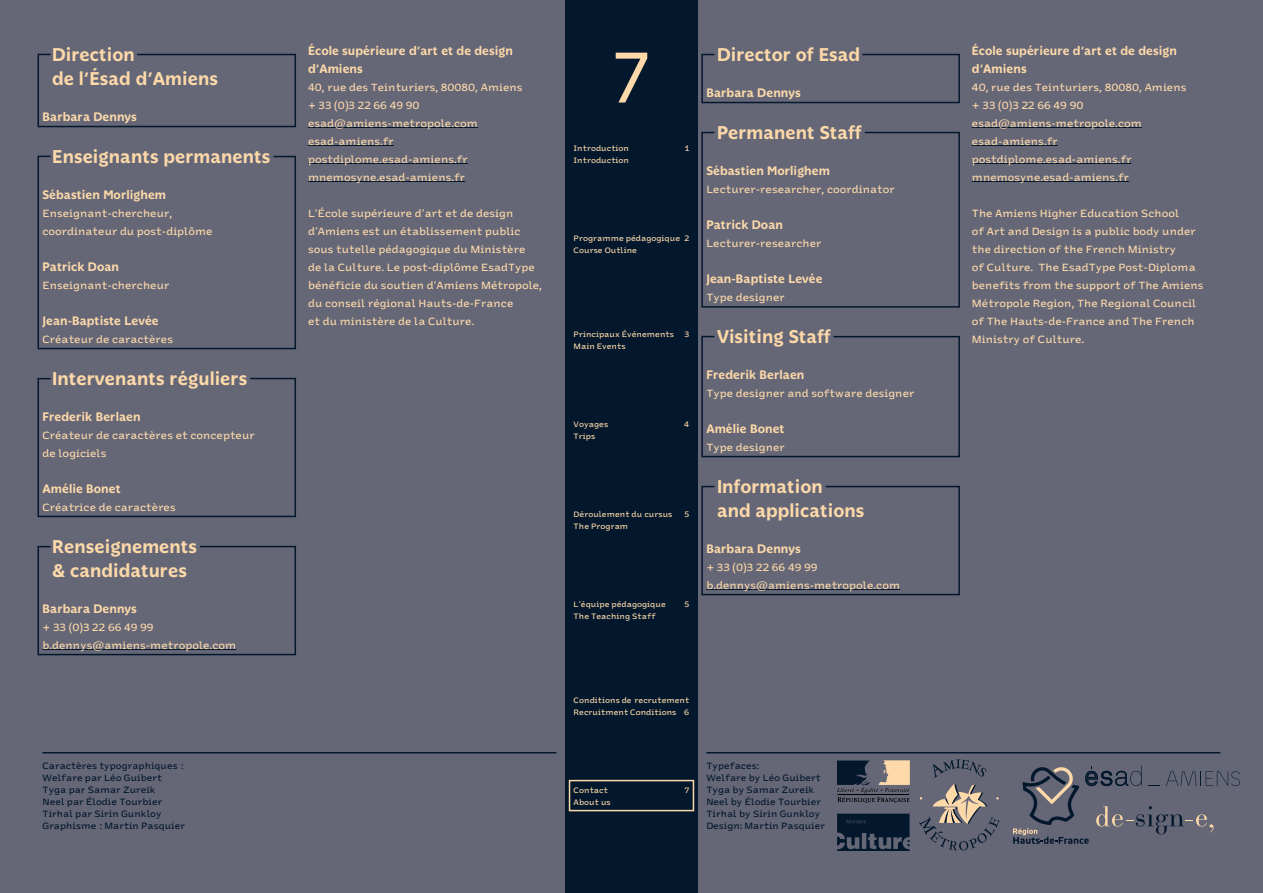
<style>
.page{position:relative;width:1263px;height:893px;background:#fff}
.page>*{position:absolute;margin:0;border:0;box-sizing:border-box;transform-origin:0 0}
.t1{font:75px "Welfare Grot";color:#fdd9a9}
.t2{font:700 18px/24px "Safar";color:#fdd9a9}
.t3{font:12px/18px "Tiga Micro";color:#fdd9a9}
.t4{font:700 12px/18px "Safar";color:#fdd9a9}
.t5{font:10.5px/12px "Tiga Micro";color:#04182d}
.t6{font:9px/12px "Tiga Micro";color:#fdd9a9}
</style>
<div class="page">
<div style="left:0;top:0;width:565px;height:893px;background:#656777"></div>
<div style="left:698px;top:0;width:565px;height:893px;background:#656777"></div>
<div style="left:565px;top:0;width:133px;height:893px;background:#04182d"></div>
<hr style="left:308px;top:127px;width:170px;height:1px;background:#04182d">
<hr style="left:308px;top:145px;width:86px;height:1px;background:#04182d">
<hr style="left:308px;top:163px;width:160px;height:1px;background:#04182d">
<hr style="left:308px;top:181px;width:157px;height:1px;background:#04182d">
<hr style="left:972px;top:127px;width:170px;height:1px;background:#04182d">
<hr style="left:972px;top:145px;width:86px;height:1px;background:#04182d">
<hr style="left:972px;top:163px;width:160px;height:1px;background:#04182d">
<hr style="left:972px;top:181px;width:157px;height:1px;background:#04182d">
<svg style="left:837px;top:761px;width:72px;height:42px"></svg>
<svg style="left:837px;top:814px;width:72px;height:36px"></svg>
<hr style="left:43px;top:752px;width:513px;height:1px;background:#04182d">
<hr style="left:706px;top:752px;width:514px;height:1px;background:#04182d">
<svg style="left:1013px;top:765px;width:227px;height:79px"></svg>
<svg style="left:933px;top:759px;width:53px;height:19px"></svg>
<svg style="left:919px;top:784px;width:80px;height:66px"></svg>
<svg style="left:37px;top:377px;width:259px;height:141px"></svg>
<svg style="left:37px;top:545px;width:259px;height:111px"></svg>
<svg style="left:37px;top:155px;width:259px;height:195px"></svg>
<svg style="left:37px;top:53px;width:259px;height:75px"></svg>
<svg style="left:701px;top:53px;width:259px;height:51px"></svg>
<svg style="left:701px;top:131px;width:259px;height:177px"></svg>
<svg style="left:701px;top:335px;width:259px;height:123px"></svg>
<svg style="left:701px;top:485px;width:259px;height:111px"></svg>
<div style="left:569px;top:780px;width:125px;height:31px;border:2px solid #fdd9a9"></div>
<h2 class="t2" style="left:52px;top:42px;width:167px">Direction<br>de l’Ésad d’Amiens</h2>
<p class="t4" style="left:43px;top:107px;width:96px">Barbara Dennys</p>
<h2 class="t2" style="left:52px;top:144px;width:220px">Enseignants permanents</h2>
<p class="t4" style="left:43px;top:185px;width:125px">Sébastien Morlighem</p>
<p class="t3" style="left:43px;top:203px;width:172px">Enseignant-chercheur, coordinateur du post-diplôme</p>
<p class="t4" style="left:43px;top:257px;width:78px">Patrick Doan</p>
<p class="t3" style="left:43px;top:275px;width:128px">Enseignant-chercheur</p>
<p class="t4" style="left:43px;top:311px;width:118px">Jean-Baptiste Levée</p>
<p class="t3" style="left:43px;top:329px;width:132px">Créateur de caractères</p>
<h2 class="t2" style="left:52px;top:366px;width:197px">Intervenants réguliers</h2>
<p class="t4" style="left:43px;top:407px;width:100px">Frederik Berlaen</p>
<p class="t3" style="left:43px;top:425px;width:214px">Créateur de caractères et concepteur de logiciels</p>
<p class="t4" style="left:43px;top:479px;width:80px">Amélie Bonet</p>
<p class="t3" style="left:43px;top:497px;width:135px">Créatrice de caractères</p>
<h2 class="t2" style="left:52px;top:534px;width:147px">Renseignements &amp; candidatures</h2>
<p class="t4" style="left:43px;top:599px;width:96px">Barbara Dennys</p>
<p class="t3" style="left:43px;top:617px;width:195px">+ 33 (0)3 22 66 49 99 b.dennys@amiens-metropole.com</p>
<p class="t4" style="left:308px;top:41px;width:207px">École supérieure d’art et de design d’Amiens</p>
<p class="t3" style="left:308px;top:77px;width:216px">40, rue des Teinturiers, 80080, Amiens + 33 (0)3 22 66 49 90 esad@amiens-metropole.com esad-amiens.fr postdiplome.esad-amiens.fr mnemosyne.esad-amiens.fr</p>
<p class="t3" style="left:308px;top:203px;width:236px">L’École supérieure d’art et de design d’Amiens est un établissement public sous tutelle pédagogique du Ministère<br>de la Culture. Le post-diplôme EsadType bénéficie du soutien d’Amiens Métropole, du conseil régional Hauts-de-France<br>et du ministère de la Culture.</p>
<h1 class="t1" style="left:613px;top:34px;width:39px">7</h1>
<p class="t6" style="left:574px;top:141px;width:57px">Introduction</p>
<p class="t6" style="left:685px;top:141px;width:6px">1</p>
<p class="t6" style="left:574px;top:153px;width:57px">Introduction</p>
<p class="t6" style="left:574px;top:231px;width:117px">Programme pédagogique 2<br>Course Outline</p>
<p class="t6" style="left:574px;top:327px;width:117px">Principaux Événements 3</p>
<p class="t6" style="left:574px;top:339px;width:54px">Main Events</p>
<p class="t6" style="left:574px;top:417px;width:36px">Voyages</p>
<p class="t6" style="left:684px;top:417px;width:7px">4</p>
<p class="t6" style="left:574px;top:429px;width:23px">Trips</p>
<p class="t6" style="left:574px;top:507px;width:100px">Déroulement du cursus</p>
<p class="t6" style="left:684px;top:507px;width:6px">5</p>
<p class="t6" style="left:574px;top:519px;width:56px">The Program</p>
<p class="t6" style="left:574px;top:597px;width:94px">L’équipe pédagogique</p>
<p class="t6" style="left:684px;top:597px;width:6px">5</p>
<p class="t6" style="left:574px;top:609px;width:83px">The Teaching Staff</p>
<h2 class="t2" style="left:717px;top:42px;width:145px">Director of Esad</h2>
<p class="t4" style="left:706px;top:83px;width:96px">Barbara Dennys</p>
<h2 class="t2" style="left:717px;top:120px;width:146px">Permanent Staff</h2>
<p class="t4" style="left:706px;top:161px;width:125px">Sébastien Morlighem</p>
<p class="t3" style="left:706px;top:179px;width:190px">Lecturer-researcher, coordinator</p>
<p class="t4" style="left:706px;top:215px;width:78px">Patrick Doan</p>
<p class="t3" style="left:706px;top:233px;width:117px">Lecturer-researcher</p>
<p class="t4" style="left:706px;top:269px;width:118px">Jean-Baptiste Levée</p>
<p class="t3" style="left:706px;top:287px;width:80px">Type designer</p>
<h2 class="t2" style="left:717px;top:324px;width:115px">Visiting Staff</h2>
<p class="t4" style="left:706px;top:365px;width:100px">Frederik Berlaen</p>
<p class="t3" style="left:706px;top:383px;width:209px">Type designer and software designer</p>
<p class="t4" style="left:706px;top:419px;width:80px">Amélie Bonet</p>
<p class="t3" style="left:706px;top:437px;width:80px">Type designer</p>
<h2 class="t2" style="left:717px;top:474px;width:149px">Information<br>and applications</h2>
<p class="t4" style="left:706px;top:539px;width:96px">Barbara Dennys</p>
<p class="t3" style="left:706px;top:557px;width:195px">+ 33 (0)3 22 66 49 99 b.dennys@amiens-metropole.com</p>
<p class="t6" style="left:574px;top:693px;width:117px">Conditions de recrutement<br>Recruitment Conditions 6</p>
<p class="t5" style="left:43px;top:759px;width:144px">Caractères typographiques :<br>Welfare par Léo Guibert<br>Tyga par Samar Zureik<br>Neel par Élodie Tourbier<br>Tirhal par Sirin Gunkloy<br>Graphisme : Martin Pasquier</p>
<p class="t5" style="left:706px;top:759px;width:120px">Typefaces:<br>Welfare by Léo Guibert<br>Tyga by Samar Zureik<br>Neel by Élodie Tourbier<br>Tirhal by Sirin Gunkloy<br>Design: Martin Pasquier</p>
<p class="t6" style="left:574px;top:783px;width:36px">Contact</p>
<p class="t6" style="left:684px;top:783px;width:7px">7</p>
<p class="t6" style="left:574px;top:795px;width:39px">About us</p>
<p class="t4" style="left:972px;top:41px;width:207px">École supérieure d’art et de design d’Amiens</p>
<p class="t3" style="left:972px;top:77px;width:216px">40, rue des Teinturiers, 80080, Amiens + 33 (0)3 22 66 49 90 esad@amiens-metropole.com esad-amiens.fr postdiplome.esad-amiens.fr mnemosyne.esad-amiens.fr</p>
<p class="t3" style="left:972px;top:203px;width:233px">The Amiens Higher Education School<br>of Art and Design is a public body under the direction of the French Ministry<br>of Culture. The EsadType Post-Diploma benefits from the support of The Amiens Métropole Region, The Regional Council of The Hauts-de-France and The French Ministry of Culture.</p>
</div>
